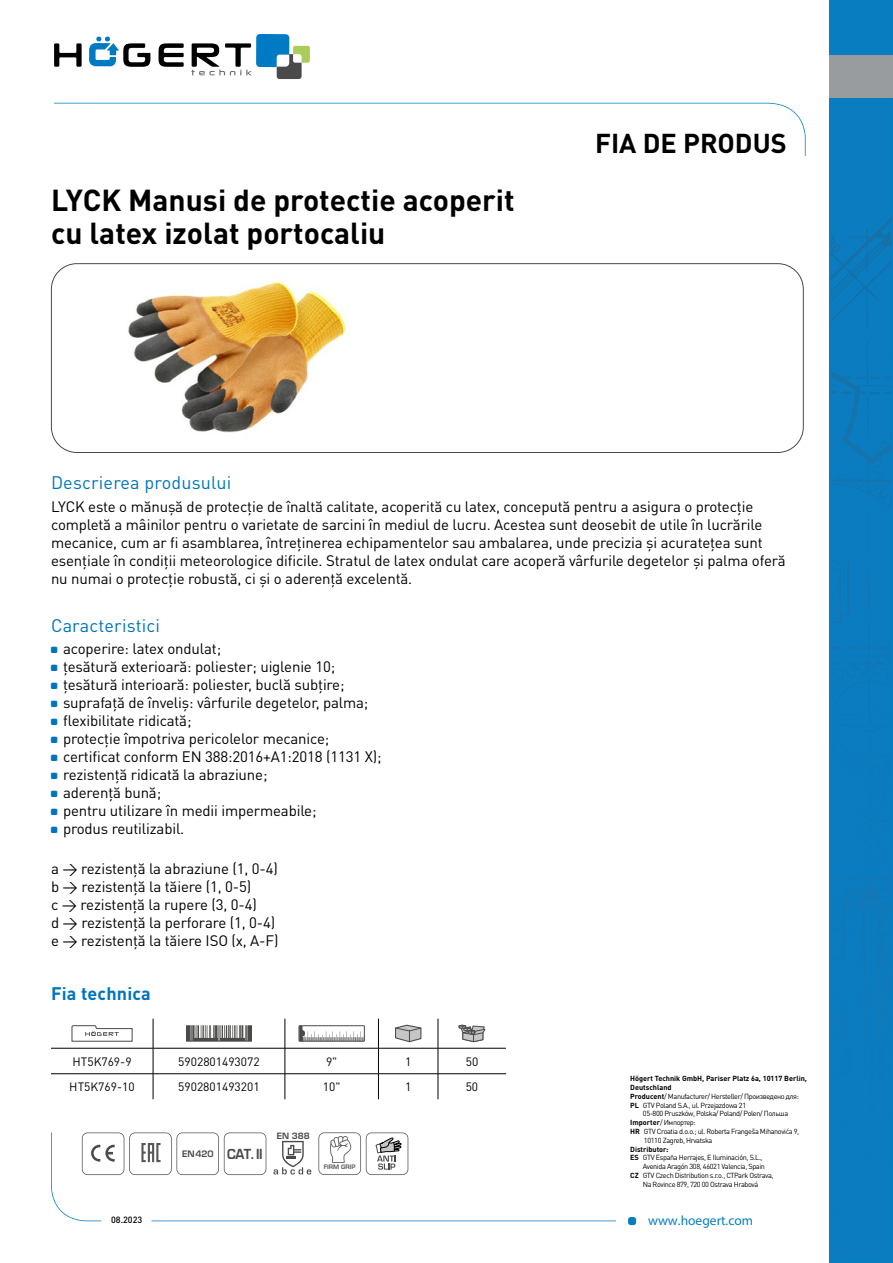
<style>
.page{position:relative;width:893px;height:1263px;background:#fff}
.page>*{position:absolute;margin:0;border:0;box-sizing:border-box;transform-origin:0 0}
.t1{font:700 30px/33px "DIN Pro";color:#000}
.t2{font:700 27px "DIN Pro";color:#000}
.t3{font:18px "DIN Pro";letter-spacing:.01em;color:#0074bc}
.t4{font:700 18px "DIN Pro";letter-spacing:.01em;color:#0074bc}
.t5{font:15px/18px "DIN Pro";letter-spacing:-.01em;color:#000}
.t6{font:13.5px "Myriad Pro";color:#087dbf}
.t7{font:700 13.5px "Euromode";color:#4a4a49;scale:.93 1}
.t8{font:12px "DIN Pro";color:#000}
.t9{font:500 9px "DIN Pro";color:#000}
.t10{font:700 8.55px "Euromode";color:#4a4a49}
.t11{font:7.35px "DIN Pro";letter-spacing:-.05em;color:#000}
.t12{font:700 7.35px "DIN Pro";color:#000}
.t13{font:700 6px "Euromode";color:#575756}
.s1{font-weight:700}
</style>
<div class="page">
<svg style="left:54px;top:43px;width:28px;height:24px"></svg>
<svg style="left:159px;top:43px;width:25px;height:24px"></svg>
<svg style="left:89px;top:37px;width:61px;height:30px"></svg>
<svg style="left:191px;top:34px;width:119px;height:45px"></svg>
<svg style="left:54px;top:103px;width:752px;height:53px"></svg>
<div style="left:628px;top:1217px;width:8px;height:8px;background:#087dbf;border-radius:3px"></div>
<svg style="left:51px;top:1132px;width:565px;height:89px"></svg>
<div style="left:830px;top:0;width:63px;height:1263px;background:#087dbf"></div>
<img style="left:831px;top:273px;width:50px;height:56px">
<img style="left:867px;top:222px;width:24px;height:44px">
<img style="left:831px;top:222px;width:56px;height:42px">
<svg style="left:831px;top:341px;width:60px;height:565px"></svg>
<img style="left:863px;top:906px;width:28px;height:76px">
<img style="left:831px;top:877px;width:60px;height:2px">
<img style="left:848px;top:647px;width:43px;height:3px">
<div style="left:830px;top:56px;width:63px;height:42px;background:#999c9e"></div>
<div style="left:51px;top:263px;width:753px;height:190px;border:1px solid #4a4a49;border-radius:26px"></div>
<svg style="left:82px;top:1132px;width:184px;height:43px"></svg>
<svg style="left:273px;top:1141px;width:38px;height:33px"></svg>
<svg style="left:318px;top:1132px;width:90px;height:43px"></svg>
<hr style="left:51px;top:1048px;width:102px;height:1px;background:#000">
<hr style="left:153px;top:1048px;width:132px;height:1px;background:#000">
<hr style="left:285px;top:1048px;width:93px;height:1px;background:#000">
<hr style="left:378px;top:1048px;width:60px;height:1px;background:#000">
<hr style="left:438px;top:1048px;width:68px;height:1px;background:#000">
<hr style="left:51px;top:1073px;width:102px;height:1px;background:#000">
<hr style="left:153px;top:1073px;width:132px;height:1px;background:#000">
<svg style="left:153px;top:1019px;width:1px;height:80px"></svg>
<hr style="left:285px;top:1073px;width:93px;height:1px;background:#000">
<svg style="left:285px;top:1019px;width:1px;height:80px"></svg>
<hr style="left:378px;top:1073px;width:60px;height:1px;background:#000">
<svg style="left:378px;top:1019px;width:1px;height:80px"></svg>
<hr style="left:438px;top:1073px;width:68px;height:1px;background:#000">
<svg style="left:438px;top:1019px;width:1px;height:80px"></svg>
<svg style="left:72px;top:1025px;width:61px;height:17px"></svg>
<svg style="left:186px;top:1025px;width:66px;height:17px"></svg>
<svg style="left:300px;top:1027px;width:63px;height:13px"></svg>
<div style="left:298px;top:1025px;width:67px;height:17px;border:1px solid #4a4a49"></div>
<svg style="left:395px;top:1025px;width:26px;height:17px"></svg>
<svg style="left:459px;top:1025px;width:26px;height:17px"></svg>
<img style="left:128px;top:281px;width:218px;height:152px">
<h1 class="t1" style="left:51px;top:180px;width:465px">LYCK Manusi de protectie acoperit cu latex izolat portocaliu</h1>
<h2 class="t2" style="left:595px;top:121px;width:193px">FIA DE PRODUS</h2>
<p class="t3" style="left:51px;top:471px;width:182px">Descrierea produsului</p>
<p class="t5" style="left:51px;top:497px;width:736px">LYCK este o mănușă de protecție de înaltă calitate, acoperită cu latex, concepută pentru a asigura o protecție completă a mâinilor pentru o varietate de sarcini în mediul de lucru. Acestea sunt deosebit de utile în lucrările mecanice, cum ar fi asamblarea, întreținerea echipamentelor sau ambalarea, unde precizia și acuratețea sunt esențiale în condiții meteorologice dificile. Stratul de latex ondulat care acoperă vârfurile degetelor și palma oferă nu numai o protecție robustă, ci și o aderență excelentă.</p>
<p class="t3" style="left:51px;top:613px;width:111px">Caracteristici</p>
<p class="t5" style="left:63px;top:639px;width:320px">acoperire: latex ondulat;<br>țesătură exterioară: poliester; uiglenie 10; țesătură interioară: poliester, buclă subțire; suprafață de înveliș: vârfurile degetelor, palma; flexibilitate ridicată;<br>protecție împotriva pericolelor mecanice; certificat conform EN 388:2016+A1:2018 (1131 X); rezistență ridicată la abraziune;<br>aderență bună;<br>pentru utilizare în medii impermeabile;<br>produs reutilizabil.</p>
<p class="t5" style="left:51px;top:859px;width:229px">a → rezistență la abraziune (1, 0-4) b → rezistență la tăiere (1, 0-5)<br>c → rezistență la rupere (3, 0-4)<br>d → rezistență la perforare (1, 0-4) e → rezistență la tăiere ISO (x, A-F)</p>
<p class="t4" style="left:51px;top:978px;width:101px">Fia technica</p>
<p class="t8" style="left:72px;top:1053px;width:61px">HT5K769-9</p>
<p class="t8" style="left:178px;top:1053px;width:83px">5902801493072</p>
<p class="t8" style="left:326px;top:1053px;width:13px">9"</p>
<p class="t8" style="left:405px;top:1053px;width:8px">1</p>
<p class="t8" style="left:466px;top:1053px;width:14px">50</p>
<p class="t8" style="left:69px;top:1078px;width:67px">HT5K769-10</p>
<p class="t8" style="left:178px;top:1078px;width:83px">5902801493201</p>
<p class="t8" style="left:323px;top:1078px;width:19px">10"</p>
<p class="t8" style="left:405px;top:1078px;width:8px">1</p>
<p class="t8" style="left:466px;top:1078px;width:14px">50</p>
<p class="t7" style="left:182px;top:1146px;width:88px"><sup>EN420</sup> CAT.II</p>
<p class="t10" style="left:277px;top:1131px;width:34px">EN 388</p>
<p class="t13" style="left:324px;top:1163px;width:33px">FIRM GRIP</p>
<p class="t12" style="left:630px;top:1072px;width:178px">Högert Technik GmbH, Pariser Platz 6a, 10117 Berlin,</p>
<p class="t12" style="left:630px;top:1081px;width:43px">Deutschland</p>
<p class="t11" style="left:630px;top:1091px;width:170px"><span class="s1">Producent</span>/ Manufacturer/ Hersteller/ Произведено для:</p>
<p class="t11" style="left:630px;top:1100px;width:117px"><span class="s1">PL</span> GTV Poland S.A., ul. Przejazdowa 21</p>
<p class="t11" style="left:643px;top:1109px;width:147px">05-800 Pruszków, Polska/ Poland/ Polen/ Польша</p>
<p class="t11" style="left:630px;top:1117px;width:67px"><span class="s1">Importer</span>/ Импортер:</p>
<p class="t11" style="left:630px;top:1126px;width:171px"><span class="s1">HR</span> GTV Croatia d.o.o.; ul. Roberta Frangeša Mihanovića 9,</p>
<p class="t11" style="left:644px;top:1135px;width:70px">10110 Zagreb, Hrvatska</p>
<p class="t12" style="left:630px;top:1143px;width:40px">Distributor:</p>
<p class="t11" style="left:630px;top:1153px;width:134px"><span class="s1">ES</span> GTV España Herrajes, E Iluminación, S.L.,</p>
<p class="t11" style="left:643px;top:1161px;width:124px">Avenida Aragón 308, 46021 Valencia, Spain</p>
<p class="t11" style="left:630px;top:1170px;width:145px"><span class="s1">CZ</span> GTV Czech Distribution s.r.o., CTPark Ostrava,</p>
<p class="t11" style="left:643px;top:1179px;width:117px">Na Rovince 879, 720 00 Ostrava Hrabová</p>
<p class="t9" style="left:111px;top:1213px;width:33px">08.2023</p>
<p class="t6" style="left:648px;top:1212px;width:107px">www.hoegert.com</p>
</div>
